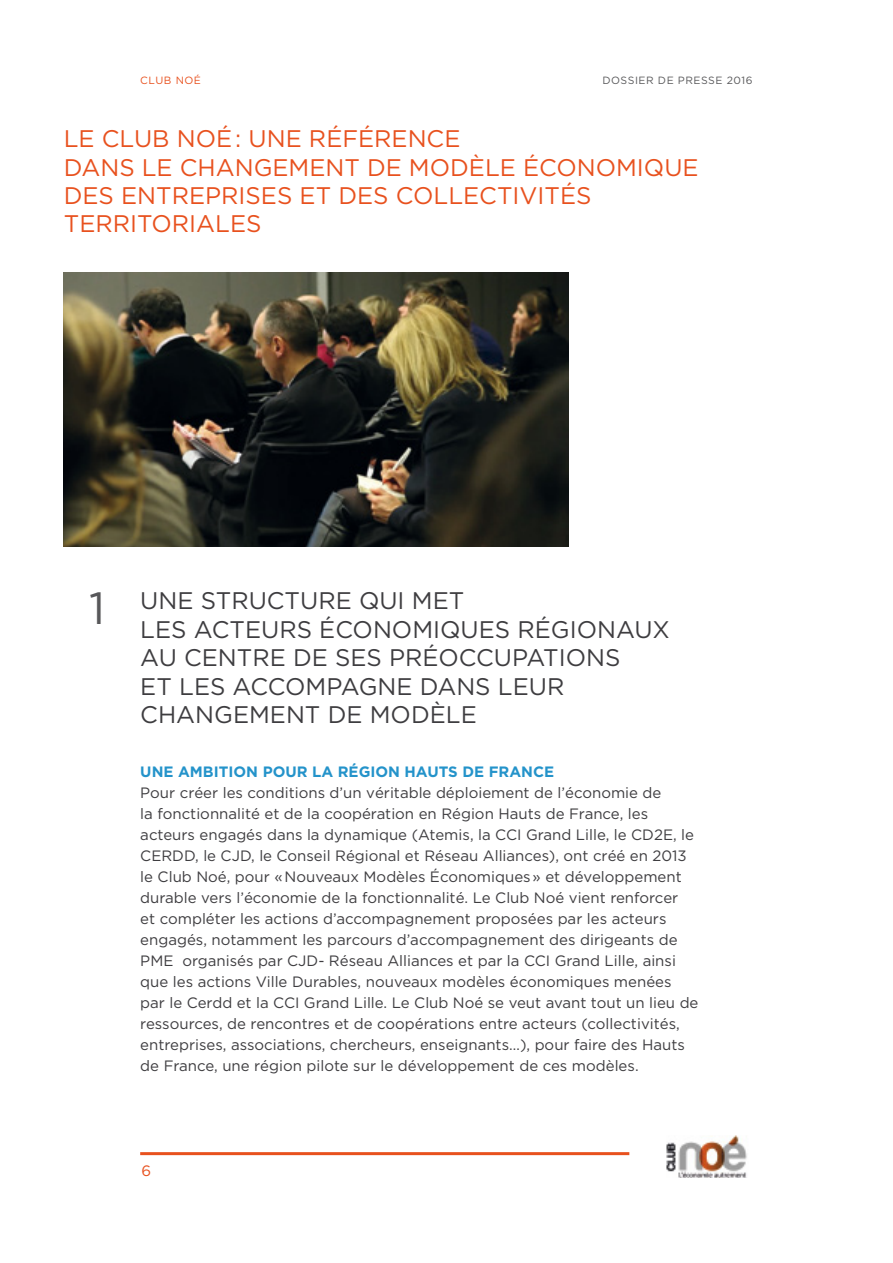
<style>
.page{position:relative;width:893px;height:1263px;background:#fff}
.page>*{position:absolute;margin:0;border:0;box-sizing:border-box;transform-origin:0 0}
.t1{font:45px "Gotham";color:#58585a}
.t2{font:24px/28.5px "Gotham";color:#3e3d40}
.t3{font:24px/28.5px "Gotham";color:#e8511e}
.t4{font:15px/21px "Gotham";color:#3e3d40}
.t5{font:700 15px "Gotham";color:#2493ca}
.t6{font:15px "Gotham";color:#e8511e}
.t7{font:10.5px "Gotham";letter-spacing:.05em;color:#e8511e}
.t8{font:10.5px "Gotham";color:#58585a}
.s1{color:#58585a}
</style>
<div class="page">
<img style="left:64px;top:272px;width:504px;height:274px">
<hr style="left:140px;top:1152px;width:489px;height:3px;background:#e8511e">
<img style="left:667px;top:1136px;width:80px;height:42px">
<p class="t7" style="left:140px;top:74px;width:68px">CLUB NOÉ <span class="s1">DOSSIER</span></p>
<p class="t8" style="left:658px;top:74px;width:29px">DE PRESSE</p>
<p class="t8" style="left:727px;top:74px;width:27px">2016</p>
<h2 class="t3" style="left:64px;top:124px;width:398px">Le Club Noé : un e référence dans le chang</h2>
<h2 class="t3" style="left:64px;top:152px;width:636px;text-indent:209px">ement de modèle économique des entreprises et des collectivités territoriales</h2>
<h1 class="t1" style="left:89px;top:583px;width:18px">1</h1>
<h2 class="t2" style="left:140px;top:586px;width:475px">Un e structu re qu i met<br>les acteu rs économiqu es régionau</h2>
<h2 class="t2" style="left:652px;top:614px;width:19px">x</h2>
<h2 class="t2" style="left:140px;top:643px;width:337px">au centre de ses préoccu</h2>
<h2 class="t2" style="left:512px;top:643px;width:110px">pations</h2>
<h2 class="t2" style="left:140px;top:671px;width:111px">et l es acc</h2>
<h2 class="t2" style="left:285px;top:671px;width:75px">ompagn</h2>
<h2 class="t2" style="left:396px;top:671px;width:169px">e dans leur</h2>
<h2 class="t2" style="left:140px;top:700px;width:55px">chang</h2>
<h2 class="t2" style="left:233px;top:700px;width:245px">ement de modèle</h2>
<p class="t5" style="left:140px;top:763px;width:370px">UNE AMBITION POUR LA RÉGION HAUTS DE FRAN</p>
<p class="t5" style="left:533px;top:763px;width:21px">CE</p>
<p class="t4" style="left:140px;top:782px;width:555px">Pour créer les conditions d’un véritable déploiement de l’économie de<br>la fonctionnalité et de la coopération en Région Hauts de France, les acteurs engagés dans la dynamique (Atemis, la CCI Grand Lille, le CD2E, le CERDD</p>
<p class="t4" style="left:140px;top:845px;width:548px;text-indent:55px">, le CJD, le Conseil Régional et Réseau Alliances), ont créé en 2013 le Club Noé, pour «Nouveaux Modèles Économiques» et développement durable vers l’économie de la fonctionnalité. Le Club Noé vient renforcer et compléter les actions d’accompagnement proposées par les acteurs engagés, notamment les parcours d’accompagnement des dirigeants de PME</p>
<p class="t4" style="left:140px;top:950px;width:560px;text-indent:42px">organisés par CJD- Réseau Alliances et par la CCI Grand Lille, ainsi que les actions Ville Durables, nouveaux modèles économiques menées par le Cerdd et la CCI Grand Lille. Le Club Noé se veut avant tout un lieu de ressources, de rencontres et de coopérations entre acteurs (collectivités, entreprises, associations, chercheurs, enseignants…), pour faire des Hauts de France, une région pilote sur le développement de ces modèles.</p>
<p class="t6" style="left:141px;top:1162px;width:11px">6</p>
</div>
